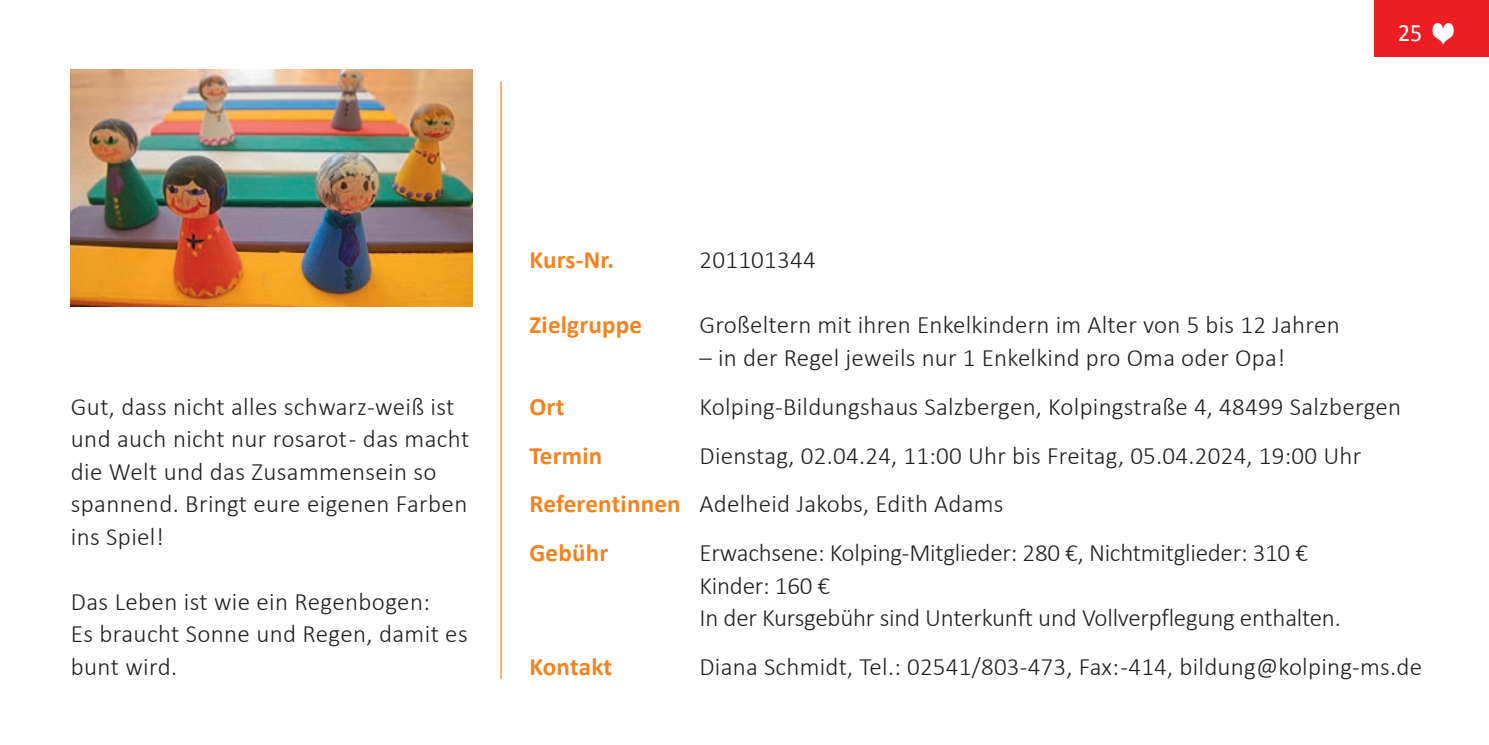
<style>
.page{position:relative;width:1489px;height:745px;background:#fff}
.page>*{position:absolute;margin:0;border:0;box-sizing:border-box;transform-origin:0 0}
.t1{font:300 25px/32.5px "Calibri";letter-spacing:.01em;color:#231f20}
.t2{font:300 25px/32.5px "Calibri";letter-spacing:-.01em;color:#231f20}
.t3{font:700 25px "Calibri";letter-spacing:.01em;color:#f58220}
.t4{font:25px "Calibri";color:#fff;scale:.95 1}
.s1{font-weight:700;color:#f58220}
</style>
<div class="page">
<img style="left:71px;top:69px;width:401px;height:237px">
<hr style="left:500px;top:81px;width:1px;height:597px;background:#f58220">
<div style="left:1374px;top:0;width:114px;height:57px;background:#ee1d23"></div>
<p class="t4" style="left:1397px;top:22px;width:61px">25 ❤</p>
<p class="t1" style="left:71px;top:392px;width:400px">Gut, dass nicht alles schwarz‐weiß ist und auch nicht nur rosarot ‐ das macht die Welt und das Zusammensein so spannend. Bringt eure eigenen Farben ins Spiel!</p>
<p class="t1" style="left:71px;top:587px;width:398px">Das Leben ist wie ein Regenbogen:<br>Es braucht Sonne und Regen, damit es bunt wird.</p>
<p class="t3" style="left:529px;top:249px;width:86px">Kurs‐Nr.</p>
<p class="t1" style="left:699px;top:245px;width:118px">201101344</p>
<p class="t3" style="left:529px;top:314px;width:114px">Zielgruppe</p>
<p class="t1" style="left:699px;top:310px;width:641px">Großeltern mit ihren Enkelkindern im Alter von 5 bis 12 Jahren</p>
<p class="t1" style="left:699px;top:343px;width:587px">– in der Regel jeweils nur 1 Enkelkind pro Oma oder Opa!</p>
<p class="t3" style="left:529px;top:395px;width:36px">Ort</p>
<p class="t1" style="left:699px;top:392px;width:703px">Kolping‐Bildungshaus Salzbergen, Kolpingstraße 4, 48499 Salzbergen</p>
<p class="t3" style="left:529px;top:444px;width:74px">Termin</p>
<p class="t1" style="left:529px;top:432px;width:833px;line-height:48.8px;text-indent:170px">Dienstag, 02.04.24, 11:00 Uhr bis Freitag, 05.04.2024, 19:00 Uhr<br><span class="s1">Referentinnen</span> Adelheid Jakobs, Edith Adams<br><span class="s1">Gebühr</span></p>
<p class="t2" style="left:699px;top:538px;width:642px">Erwachsene: Kolping‐Mitglieder: 280 €, Nichtmitglieder: 310 €<br>Kinder: 160 €<br>In der Kursgebühr sind Unterkunft und Vollverpflegung enthalten.</p>
<p class="t3" style="left:529px;top:655px;width:84px">Kontakt</p>
<p class="t1" style="left:699px;top:652px;width:724px">Diana Schmidt, Tel.: 02541/803‐473, Fax: ‐414, bildung@kolping‐ms.de</p>
</div>
